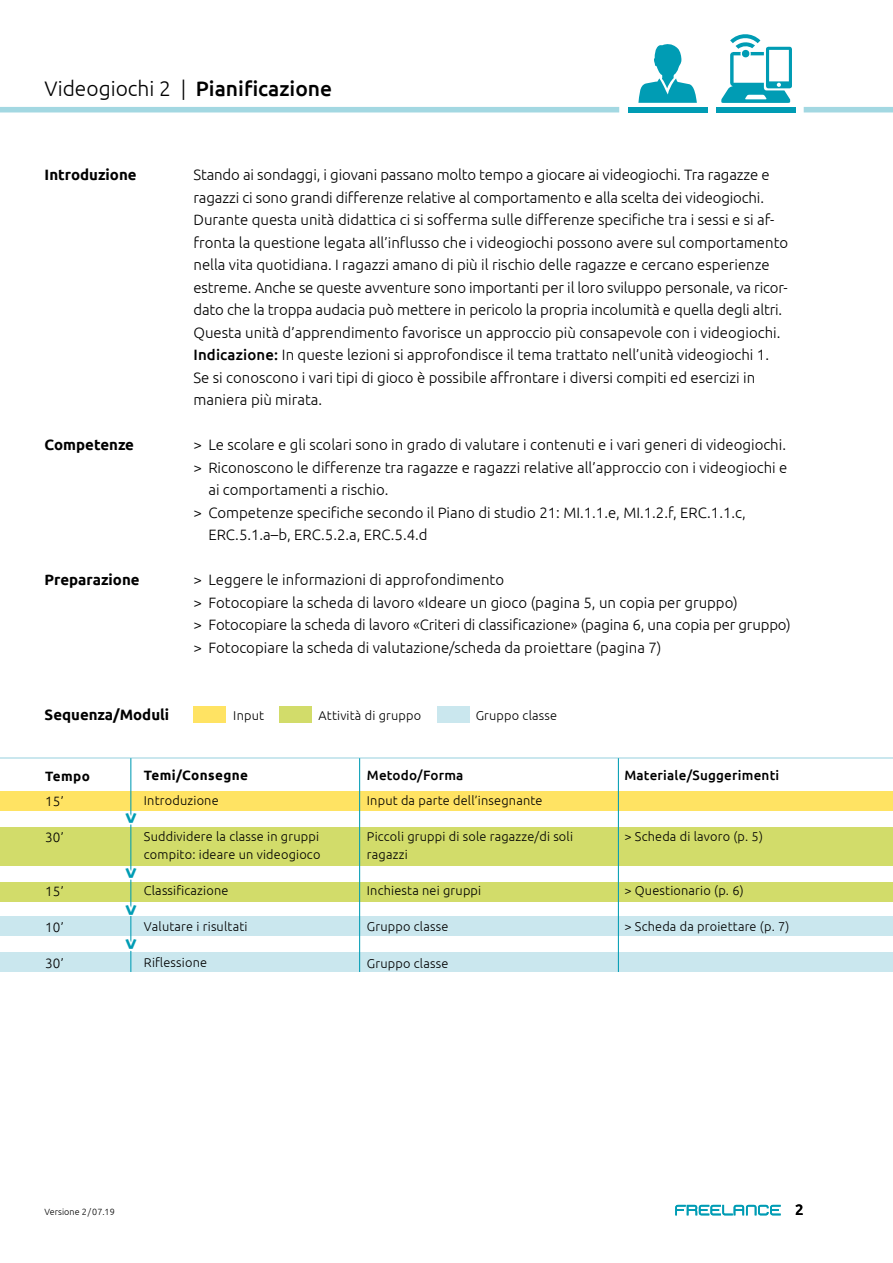
<style>
.page{position:relative;width:893px;height:1263px;background:#fff}
.page>*{position:absolute;margin:0;border:0;box-sizing:border-box;transform-origin:0 0}
.t1{font:500 21px "Ubuntu";color:#000}
.t2{font:500 21px "Ubuntu";color:#009cb4}
.t3{font:300 15px/22.5px "Ubuntu";color:#000}
.t4{font:700 15px "Ubuntu";color:#000}
.t5{font:500 15px "Ubuntu";color:#000}
.t6{font:500 13.5px "Ubuntu";letter-spacing:.015em;color:#000}
.t7{font:700 13.5px "Ubuntu";letter-spacing:.03em;color:#000}
.t8{font:300 13.5px "Ubuntu";letter-spacing:.01em;color:#000}
.t9{font:300 12.75px/18px "Ubuntu";letter-spacing:.015em;color:#000}
.t10{font:300 9px "Ubuntu";color:#000}
.s1{font-weight:300}
.s2{font-weight:500}
</style>
<div class="page">
<div style="left:716px;top:107px;width:80px;height:5px;background:#009cb4"></div>
<svg style="left:721px;top:34px;width:71px;height:69px"></svg>
<div style="left:628px;top:107px;width:79px;height:6px;background:#009cb4"></div>
<svg style="left:638px;top:44px;width:59px;height:59px"></svg>
<div style="left:0;top:107px;width:619px;height:5px;background:#a3d8e2"></div>
<svg style="left:804px;top:107px;width:89px;height:5px"></svg>
<svg style="left:675px;top:1205px;width:106px;height:10px"></svg>
<div style="left:0;top:827px;width:893px;height:39px;background:#d2dc6a"></div>
<div style="left:0;top:882px;width:893px;height:19px;background:#d2dc6a"></div>
<div style="left:0;top:916px;width:893px;height:19px;background:#cae7ee"></div>
<div style="left:0;top:952px;width:893px;height:20px;background:#cae7ee"></div>
<div style="left:0;top:791px;width:893px;height:20px;background:#ffe363"></div>
<hr style="left:0;top:757px;width:893px;height:1px;background:#cae7ee">
<hr style="left:359px;top:758px;width:1px;height:214px;background:#009cb4">
<hr style="left:618px;top:758px;width:1px;height:214px;background:#009cb4">
<hr style="left:130px;top:758px;width:1px;height:214px;background:#009cb4">
<svg style="left:130px;top:809px;width:2px;height:19px"></svg>
<svg style="left:130px;top:865px;width:2px;height:18px"></svg>
<svg style="left:122px;top:901px;width:18px;height:19px"></svg>
<svg style="left:130px;top:936px;width:2px;height:19px"></svg>
<div style="left:193px;top:707px;width:33px;height:16px;background:#ffe363"></div>
<div style="left:280px;top:707px;width:32px;height:16px;background:#d2dc6a"></div>
<div style="left:437px;top:707px;width:32px;height:16px;background:#cae7ee"></div>
<h1 class="t1" style="left:45px;top:75px;width:289px"><span class="s1">Videogiochi 2 |</span> Pianificazione</h1>
<p class="t4" style="left:45px;top:166px;width:93px">Introduzione</p>
<p class="t4" style="left:45px;top:436px;width:91px">Competenze</p>
<p class="t4" style="left:45px;top:571px;width:96px">Preparazione</p>
<p class="t4" style="left:45px;top:706px;width:126px">Sequenza/Moduli</p>
<p class="t3" style="left:193px;top:163px;width:596px">Stando ai sondaggi, i giovani passano molto tempo a giocare ai videogiochi. Tra ragazze e ragazzi ci sono grandi differenze relative al comportamento e alla scelta dei videogiochi.<br>Durante questa unità didattica ci si sofferma sulle differenze specifiche tra i sessi e si af&shy;fronta la questione legata all’influsso che i videogiochi possono avere sul comportamento nella vita quotidiana. I ragazzi amano di più il rischio delle ragazze e cercano esperienze estreme. Anche se queste avventure sono importanti per il loro sviluppo personale, va ricor&shy;dato che la troppa audacia può mettere in pericolo la propria incolumità e quella degli altri.<br>Questa unità d’apprendimento favorisce un approccio più consapevole con i videogiochi.<br><span class="s2">Indicazione:</span> In queste lezioni si approfondisce il tema trattato nell’unità videogiochi 1.<br>Se si conoscono i vari tipi di gioco è possibile affrontare i diversi compiti ed esercizi in maniera più mirata.</p>
<p class="t3" style="left:193px;top:433px;width:594px">&gt; Le scolare e gli scolari sono in grado di valutare i contenuti e i vari generi di videogiochi.</p>
<p class="t3" style="left:193px;top:456px;width:595px">&gt; Riconoscono le differenze tra ragazze e ragazzi relative all’approccio con i videogiochi e</p>
<p class="t3" style="left:208px;top:478px;width:182px">ai comportamenti a rischio.</p>
<p class="t3" style="left:193px;top:501px;width:554px">&gt; Competenze specifiche secondo il Piano di studio 21: MI.1.1.e, MI.1.2.f, ERC.1.1.c,</p>
<p class="t3" style="left:208px;top:523px;width:221px">ERC.5.1.a–b, ERC.5.2.a, ERC.5.4.d</p>
<p class="t3" style="left:193px;top:568px;width:599px">&gt; Leggere le informazioni di approfondimento<br>&gt; Fotocopiare la scheda di lavoro «Ideare un gioco (pagina 5, un copia per gruppo)<br>&gt; Fotocopiare la scheda di lavoro «Criteri di classificazione» (pagina 6, una copia per gruppo) &gt; Fotocopiare la scheda di valutazione/scheda da proiettare (pagina 7)</p>
<p class="t9" style="left:233px;top:706px;width:32px">Input</p>
<p class="t9" style="left:318px;top:706px;width:104px">Attività di gruppo</p>
<p class="t9" style="left:476px;top:706px;width:83px">Gruppo classe</p>
<p class="t7" style="left:45px;top:767px;width:46px">Tempo</p>
<p class="t8" style="left:45px;top:793px;width:20px">15’</p>
<p class="t8" style="left:45px;top:829px;width:20px">30’</p>
<p class="t8" style="left:45px;top:883px;width:20px">15’</p>
<p class="t8" style="left:45px;top:919px;width:20px">10’</p>
<p class="t8" style="left:45px;top:955px;width:20px">30’</p>
<h1 class="t2" style="left:146px;top:812px;width:140px;rotate:90deg">&gt; &gt;&gt;&gt;</h1>
<p class="t7" style="left:144px;top:766px;width:106px">Temi/Consegne</p>
<p class="t9" style="left:144px;top:791px;width:76px">Introduzione</p>
<p class="t9" style="left:144px;top:827px;width:178px">Suddividere la classe in gruppi compito: ideare un videogioco</p>
<p class="t9" style="left:144px;top:881px;width:86px">Classificazione</p>
<p class="t9" style="left:144px;top:917px;width:105px">Valutare i risultati</p>
<p class="t9" style="left:144px;top:953px;width:65px">Riflessione</p>
<p class="t6" style="left:367px;top:766px;width:98px">Metodo/Forma</p>
<p class="t9" style="left:367px;top:791px;width:177px">Input da parte dell’insegnante</p>
<p class="t9" style="left:367px;top:827px;width:208px">Piccoli gruppi di sole ragazze/di soli ragazzi</p>
<p class="t9" style="left:367px;top:881px;width:116px">Inchiesta nei gruppi</p>
<p class="t9" style="left:367px;top:917px;width:83px">Gruppo classe</p>
<p class="t9" style="left:367px;top:954px;width:83px">Gruppo classe</p>
<p class="t6" style="left:624px;top:766px;width:156px">Materiale/Suggerimenti</p>
<p class="t9" style="left:624px;top:827px;width:140px">&gt; Scheda di lavoro (p. 5)</p>
<p class="t9" style="left:624px;top:881px;width:121px">&gt; Questionario (p. 6)</p>
<p class="t9" style="left:624px;top:917px;width:167px">&gt; Scheda da proiettare (p. 7)</p>
<p class="t10" style="left:45px;top:1206px;width:72px">Versione 2/07.19</p>
<p class="t5" style="left:795px;top:1200px;width:10px">2</p>
</div>
